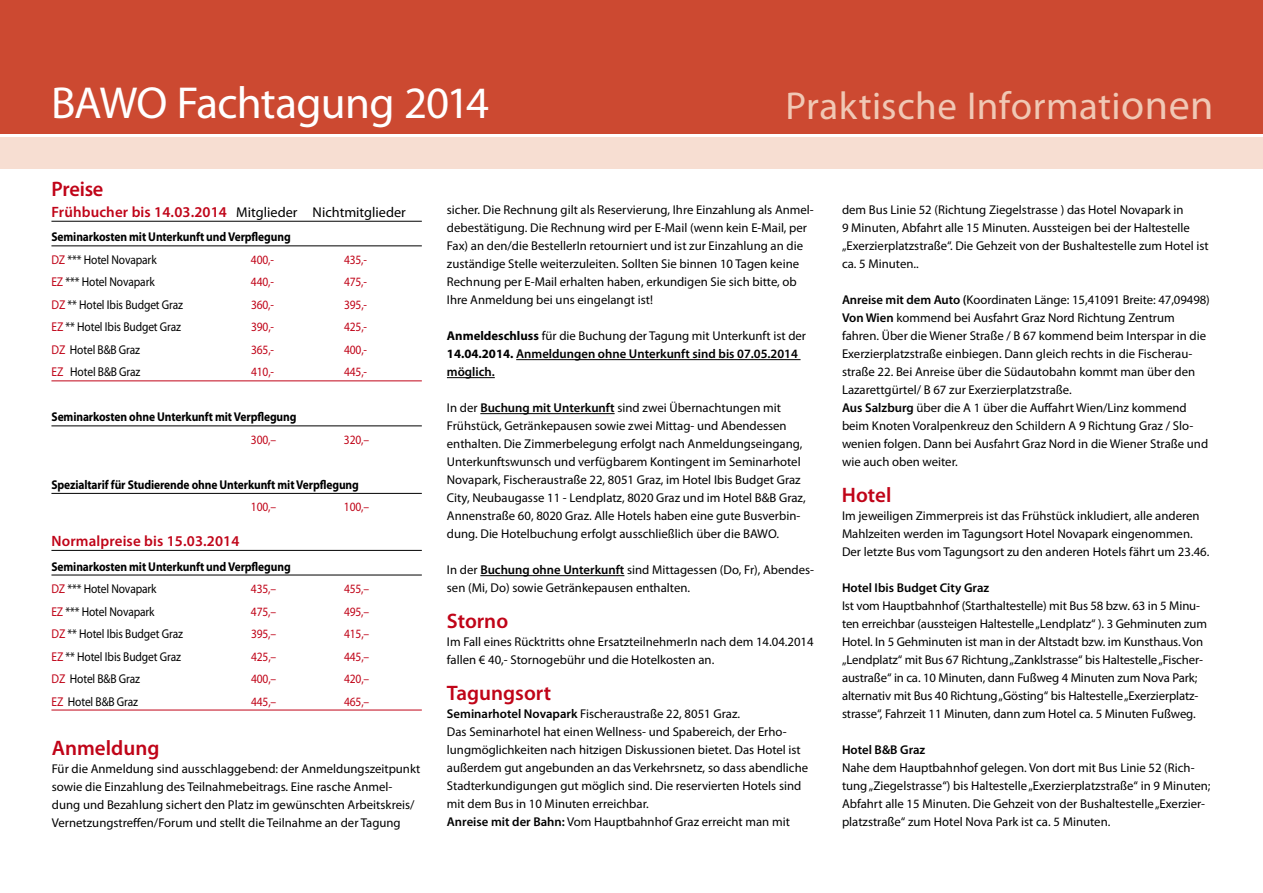
<style>
.page{position:relative;width:1263px;height:893px;background:#fff}
.page>*{position:absolute;margin:0;border:0;box-sizing:border-box;transform-origin:0 0}
.t1{font:45px "Myriad Pro";letter-spacing:-.02em;color:#fff}
.t2{font:39px "Myriad Pro";letter-spacing:.01em;color:#f0c8b5}
.t3{font:600 21px "Myriad Pro";color:#c00418}
.t4{font:600 15px "Myriad Pro";letter-spacing:.01em;color:#c00418}
.t5{font:14.25px "Myriad Pro";color:#000}
.t6{font:12.75px/18px "Myriad Pro";color:#000}
.t7{font:700 12.75px/22.5px "Myriad Pro";letter-spacing:-.01em;color:#000;scale:.9 1}
.t8{font:12.75px "Myriad Pro";color:#000;scale:.9 1}
.t9{font:600 12.75px/18px "Myriad Pro";color:#000}
.t10{font:12.75px "Myriad Pro";letter-spacing:-.01em;color:#c00418;scale:.9 1}
.s1{font-size:42px}
.s2{font-weight:600;font-size:15px;color:#c00418}
.s3{font-weight:400;color:#c00418}
.s4{font-weight:400}
.s5{color:#c00418}
.s6{font-weight:700}
.s7{font-weight:600}
</style>
<div class="page">
<div style="left:0;top:137px;width:1263px;height:32px;background:#f7ded2"></div>
<div style="left:0;top:0;width:1263px;height:133px;background:#cc4931"></div>
<hr style="left:516px;top:359px;width:284px;height:1px;background:#000">
<hr style="left:447px;top:377px;width:48px;height:1px;background:#000">
<hr style="left:480px;top:413px;width:135px;height:1px;background:#000">
<hr style="left:480px;top:575px;width:144px;height:1px;background:#000">
<hr style="left:51px;top:221px;width:371px;height:1px;background:#000">
<hr style="left:51px;top:246px;width:371px;height:1px;background:#000">
<hr style="left:51px;top:381px;width:371px;height:1px;background:#c00418">
<hr style="left:51px;top:426px;width:371px;height:1px;background:#000">
<hr style="left:51px;top:493px;width:371px;height:1px;background:#000">
<hr style="left:51px;top:550px;width:371px;height:1px;background:#000">
<hr style="left:51px;top:575px;width:371px;height:1px;background:#000">
<hr style="left:51px;top:710px;width:371px;height:1px;background:#c00418">
<h1 class="t1" style="left:51px;top:75px;width:440px">BAWO Fachtagung 2014</h1>
<h2 class="t2" style="left:785px;top:81px;width:430px">Praktische Informati<span class="s1">onen</span></h2>
<h3 class="t3" style="left:51px;top:176px;width:54px">Preise</h3>
<p class="t5" style="left:51px;top:203px;width:356px"><span class="s2">Frühbucher bis 14.03.2014</span> Mitglieder Nichtmitglieder</p>
<p class="t7" style="left:51px;top:225px;width:267px">Seminarkosten mit Unterkunft und Verpflegung<br><span class="s3">DZ</span> <span class="s4">*** Hotel Novapark</span></p>
<p class="t10" style="left:251px;top:252px;width:27px">400,-</p>
<p class="t10" style="left:344px;top:252px;width:27px">435,-</p>
<p class="t8" style="left:51px;top:274px;width:116px"><span class="s5">EZ</span> *** Hotel Novapark</p>
<p class="t10" style="left:251px;top:274px;width:27px">440,-</p>
<p class="t10" style="left:344px;top:274px;width:27px">475,-</p>
<p class="t8" style="left:51px;top:297px;width:148px"><span class="s5">DZ</span> ** Hotel Ibis Budget Graz</p>
<p class="t10" style="left:251px;top:297px;width:27px">360,-</p>
<p class="t10" style="left:344px;top:297px;width:27px">395,-</p>
<p class="t8" style="left:51px;top:319px;width:146px"><span class="s5">EZ</span> ** Hotel Ibis Budget Graz</p>
<p class="t10" style="left:251px;top:319px;width:27px">390,-</p>
<p class="t10" style="left:344px;top:319px;width:27px">425,-</p>
<p class="t8" style="left:51px;top:342px;width:100px"><span class="s5">DZ</span> Hotel B&amp;B Graz</p>
<p class="t10" style="left:251px;top:342px;width:27px">365,-</p>
<p class="t10" style="left:344px;top:342px;width:27px">400,-</p>
<p class="t8" style="left:52px;top:364px;width:100px"><span class="s5">EZ</span> Hotel B&amp;B Graz</p>
<p class="t10" style="left:251px;top:364px;width:27px">410,-</p>
<p class="t10" style="left:344px;top:364px;width:27px">445,-</p>
<p class="t7" style="left:52px;top:405px;width:274px">Seminarkosten ohne Unterkunft mit Verpflegung</p>
<p class="t10" style="left:251px;top:432px;width:30px">300,–</p>
<p class="t10" style="left:344px;top:432px;width:30px">320,–</p>
<p class="t7" style="left:51px;top:473px;width:343px">Spezialtarif für Studierende ohne Unterkunft mit Verpflegung</p>
<p class="t10" style="left:251px;top:499px;width:30px">100,–</p>
<p class="t10" style="left:344px;top:499px;width:30px">100,–</p>
<p class="t4" style="left:51px;top:531px;width:190px">Normalpreise bis 15.03.2014</p>
<p class="t7" style="left:51px;top:555px;width:267px">Seminarkosten mit Unterkunft und Verpflegung<br><span class="s3">DZ</span> <span class="s4">*** Hotel Novapark</span></p>
<p class="t10" style="left:251px;top:581px;width:30px">435,–</p>
<p class="t10" style="left:344px;top:581px;width:30px">455,–</p>
<p class="t8" style="left:51px;top:603px;width:116px"><span class="s5">EZ</span> *** Hotel Novapark</p>
<p class="t10" style="left:251px;top:603px;width:30px">475,–</p>
<p class="t10" style="left:344px;top:603px;width:30px">495,–</p>
<p class="t8" style="left:51px;top:626px;width:148px"><span class="s5">DZ</span> ** Hotel Ibis Budget Graz</p>
<p class="t10" style="left:251px;top:626px;width:30px">395,–</p>
<p class="t10" style="left:344px;top:626px;width:30px">415,–</p>
<p class="t8" style="left:51px;top:648px;width:146px"><span class="s5">EZ</span> ** Hotel Ibis Budget Graz</p>
<p class="t10" style="left:251px;top:648px;width:30px">425,–</p>
<p class="t10" style="left:344px;top:648px;width:30px">445,–</p>
<p class="t8" style="left:51px;top:671px;width:100px"><span class="s5">DZ</span> Hotel B&amp;B Graz</p>
<p class="t10" style="left:251px;top:671px;width:30px">400,–</p>
<p class="t10" style="left:344px;top:671px;width:30px">420,–</p>
<p class="t8" style="left:52px;top:693px;width:98px"><span class="s5">EZ</span> Hotel B&amp;B Graz</p>
<p class="t10" style="left:251px;top:693px;width:30px">445,–</p>
<p class="t10" style="left:344px;top:693px;width:30px">465,–</p>
<h3 class="t3" style="left:52px;top:734px;width:109px">Anmeldung</h3>
<p class="t6" style="left:52px;top:759px;width:370px">Für die Anmeldung sind ausschlaggebend: der Anmeldungszeitpunkt sowie die Einzahlung des Teilnahmebeitrags. Eine rasche Anmel&shy;dung und Bezahlung sichert den Platz im gewünschten Arbeitskreis/ Vernetzungstreffen/Forum und stellt die Teilnahme an der Tagung</p>
<p class="t6" style="left:447px;top:201px;width:368px">sicher. Die Rechnung gilt als Reservierung, Ihre Einzahlung als Anmel&shy;debestätigung. Die Rechnung wird per E-Mail (wenn kein E-Mail, per Fax) an den/die BestellerIn retourniert und ist zur Einzahlung an die zuständige Stelle weiterzuleiten. Sollten Sie binnen 10 Tagen keine Rechnung per E-Mail erhalten haben, erkundigen Sie sich bitte, ob Ihre Anmeldung bei uns eingelangt ist!</p>
<p class="t9" style="left:447px;top:327px;width:361px"><span class="s6">Anmeldeschluss</span> <span class="s4">für die Buchung der Tagung mit Unterkunft ist der<br></span><span class="s6">14.04.2014.</span> Anmeldungen ohne Unterkunft sind bis 07.05.2014 möglich.</p>
<p class="t6" style="left:447px;top:399px;width:360px">In der <span class="s7">Buchung mit Unterkunft</span> sind zwei Übernachtungen mit Frühstück, Getränkepausen sowie zwei Mittag- und Abendessen enthalten. Die Zimmerbelegung erfolgt nach Anmeldungseingang, Unterkunftswunsch und verfügbarem Kontingent im Seminarhotel Novapark, Fischeraustraße 22, 8051 Graz, im Hotel Ibis Budget Graz City, Neubaugasse 11 - Lendplatz, 8020 Graz und im Hotel B&amp;B Graz, Annenstraße 60, 8020 Graz. Alle Hotels haben eine gute Busverbin&shy;dung. Die Hotelbuchung erfolgt ausschließlich über die BAWO.</p>
<p class="t6" style="left:447px;top:561px;width:369px">In der <span class="s7">Buchung ohne Unterkunft</span> sind Mittagessen (Do, Fr), Abendes&shy;sen (Mi, Do) sowie Getränkepausen enthalten.</p>
<h3 class="t3" style="left:447px;top:608px;width:63px">Storno</h3>
<p class="t6" style="left:447px;top:633px;width:368px">Im Fall eines Rücktritts ohne ErsatzteilnehmerIn nach dem 14.04.2014 fallen € 40,- Stornogebühr und die Hotelkosten an.</p>
<h3 class="t3" style="left:447px;top:680px;width:106px">Tagungsort</h3>
<p class="t6" style="left:447px;top:705px;width:363px"><span class="s7">Seminarhotel Novapark</span> Fischeraustraße 22, 8051 Graz.<br>Das Seminarhotel hat einen Wellness- und Spabereich, der Erho&shy;lungmöglichkeiten nach hitzigen Diskussionen bietet. Das Hotel ist außerdem gut angebunden an das Verkehrsnetz, so dass abendliche Stadterkundigungen gut möglich sind. Die reservierten Hotels sind mit dem Bus in 10 Minuten erreichbar.<br><span class="s7">Anreise mit der Bahn:</span> Vom Hauptbahnhof Graz erreicht man mit</p>
<p class="t6" style="left:842px;top:201px;width:368px">dem Bus Linie 52 (Richtung Ziegelstrasse ) das Hotel Novapark in<br>9 Minuten, Abfahrt alle 15 Minuten. Aussteigen bei der Haltestelle „Exerzierplatzstraße“. Die Gehzeit von der Bushaltestelle zum Hotel ist ca. 5 Minuten..</p>
<p class="t6" style="left:842px;top:291px;width:369px"><span class="s7">Anreise mit dem Auto (</span>Koordinaten Länge: 15,41091 Breite: 47,09498)<br><span class="s7">Von Wien</span> kommend bei Ausfahrt Graz Nord Richtung Zentrum fahren. Über die Wiener Straße / B 67 kommend beim Interspar in die Exerzierplatzstraße einbiegen. Dann gleich rechts in die Fischerau&shy;straße 22. Bei Anreise über die Südautobahn kommt man über den Lazarettgürtel/ B 67 zur Exerzierplatzstraße.<br><span class="s7">Aus Salzburg</span> über die A 1 über die Auffahrt Wien/Linz kommend beim Knoten Voralpenkreuz den Schildern A 9 Richtung Graz / Slo&shy;wenien folgen. Dann bei Ausfahrt Graz Nord in die Wiener Straße und wie auch oben weiter.</p>
<h3 class="t3" style="left:842px;top:482px;width:51px">Hotel</h3>
<p class="t6" style="left:842px;top:507px;width:369px">Im jeweiligen Zimmerpreis ist das Frühstück inkludiert, alle anderen<br>Mahlzeiten werden im Tagungsort Hotel Novapark eingenommen.<br>Der letzte Bus vom Tagungsort zu den anderen Hotels fährt um 23.46.</p>
<p class="t9" style="left:842px;top:579px;width:149px">Hotel Ibis Budget City Graz</p>
<p class="t6" style="left:842px;top:597px;width:366px">Ist vom Hauptbahnhof (Starthaltestelle) mit Bus 58 bzw. 63 in 5 Minu&shy;ten erreichbar (aussteigen Haltestelle „Lendplatz“ ). 3 Gehminuten zum Hotel. In 5 Gehminuten ist man in der Altstadt bzw. im Kunsthaus. Von „Lendplatz“ mit Bus 67 Richtung „Zanklstrasse“ bis Haltestelle „Fischer&shy;austraße“ in ca. 10 Minuten, dann Fußweg 4 Minuten zum Nova Park; alternativ mit Bus 40 Richtung „Gösting“ bis Haltestelle „Exerzierplatz&shy;strasse“, Fahrzeit 11 Minuten, dann zum Hotel ca. 5 Minuten Fußweg.</p>
<p class="t9" style="left:842px;top:741px;width:85px">Hotel B&amp;B Graz</p>
<p class="t6" style="left:842px;top:759px;width:370px">Nahe dem Hauptbahnhof gelegen. Von dort mit Bus Linie 52 (Rich&shy;tung „Ziegelstrasse“) bis Haltestelle „Exerzierplatzstraße“ in 9 Minuten; Abfahrt alle 15 Minuten. Die Gehzeit von der Bushaltestelle „Exerzier&shy;platzstraße“ zum Hotel Nova Park ist ca. 5 Minuten.</p>
</div>
